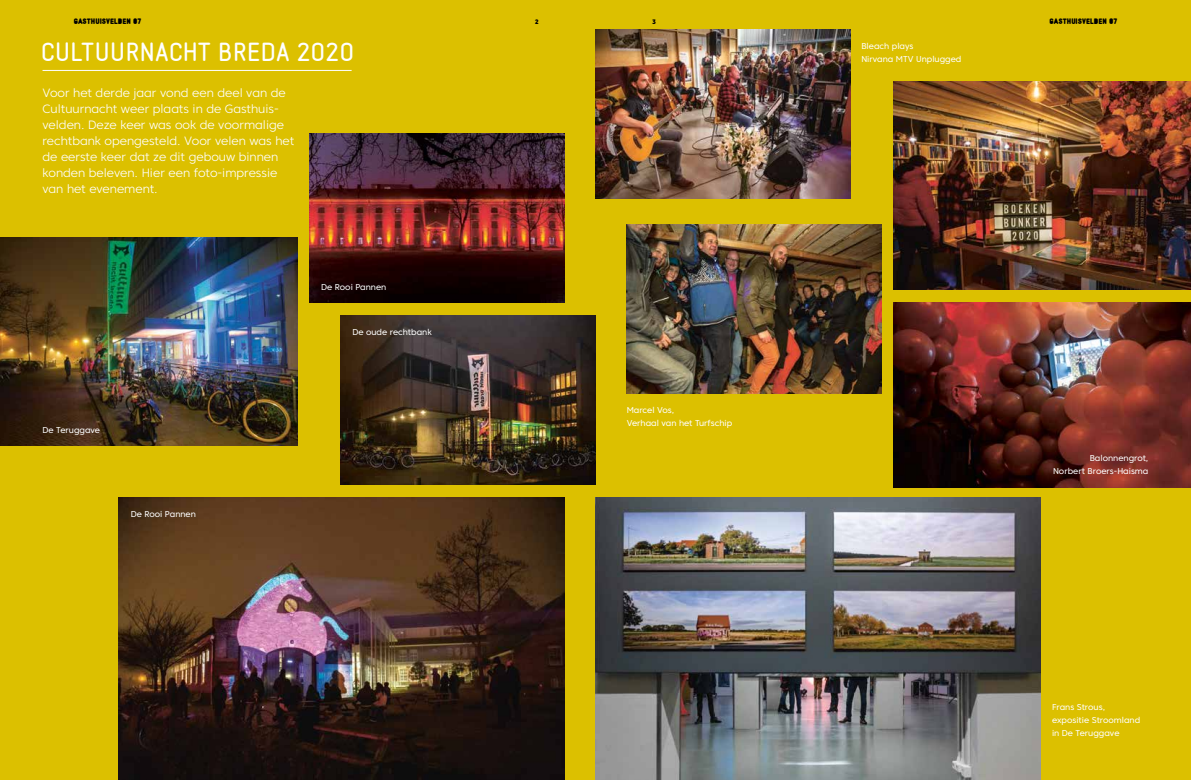
<style>
.page{position:relative;width:1191px;height:780px;background:#dcc000}
.page>*{position:absolute;margin:0;border:0;box-sizing:border-box;transform-origin:0 0}
.t1{font:23px "Naiv Bold Text";color:#fff}
.t2{font:300 12px/16px "Core Sans C 35";color:#fff}
.t3{font:8.5px/13px "Core Sans C 45";color:#fff}
.t4{font:900 7px "Naiv";color:#000}
.t5{font:800 6.5px "Core Sans C 85";color:#000}
</style>
<div class="page">
<img style="left:595px;top:498px;width:445px;height:282px">
<hr style="left:43px;top:70px;width:308px;height:1px;background:#fff">
<img style="left:119px;top:498px;width:445px;height:282px">
<img style="left:894px;top:82px;width:297px;height:208px">
<img style="left:595px;top:30px;width:255px;height:169px">
<img style="left:341px;top:316px;width:254px;height:169px">
<img style="left:310px;top:134px;width:254px;height:169px">
<img style="left:893px;top:303px;width:298px;height:184px">
<img style="left:626px;top:225px;width:255px;height:169px">
<img style="left:0;top:238px;width:297px;height:208px">
<p class="t4" style="left:74px;top:17px;width:69px">GASTHUISVELDEN 07</p>
<p class="t5" style="left:535px;top:17px;width:5px">2</p>
<p class="t5" style="left:652px;top:17px;width:5px">3</p>
<p class="t4" style="left:1049px;top:17px;width:69px">GASTHUISVELDEN 07</p>
<h1 class="t1" style="left:41px;top:37px;width:315px">CULTUURNACHT BREDA 2020</h1>
<p class="t3" style="left:861px;top:39px;width:102px">Bleach plays<br>Nirvana MTV Unplugged</p>
<p class="t2" style="left:43px;top:85px;width:253px">Voor het derde jaar vond een deel van de Cultuurnacht weer plaats in de Gasthuis&shy;velden. Deze keer was ook de voormalige rechtbank opengesteld. Voor velen was het de eerste keer dat ze dit gebouw binnen konden beleven. Hier een foto-impressie van het evenement.</p>
<p class="t3" style="left:321px;top:280px;width:67px">De Rooi Pannen</p>
<p class="t3" style="left:352px;top:325px;width:81px">De oude rechtbank</p>
<p class="t3" style="left:43px;top:423px;width:59px">De Teruggave</p>
<p class="t3" style="left:131px;top:507px;width:67px">De Rooi Pannen</p>
<p class="t3" style="left:626px;top:403px;width:107px">Marcel Vos,<br>Verhaal van het Turfschip</p>
<p class="t3" style="left:1053px;top:451px;width:97px;text-align:right">Balonnengrot,<br>Norbert Broers-Haisma</p>
<p class="t3" style="left:1052px;top:700px;width:90px">Frans Strous, expositie Stroomland in De Teruggave</p>
</div>
